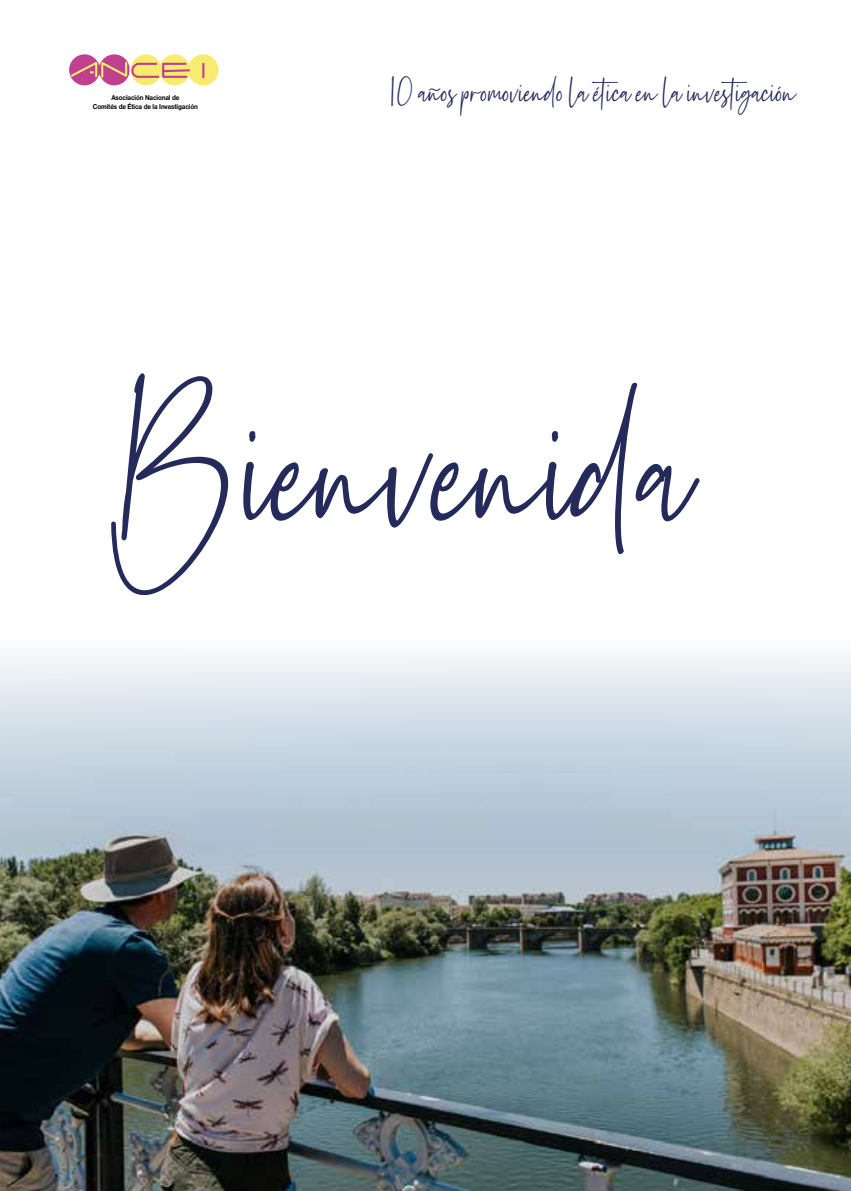
<style>
.page{position:relative;width:851px;height:1191px;background:#fff}
.page>*{position:absolute;margin:0;border:0;box-sizing:border-box;transform-origin:0 0}
.t1{font:194.4px "Reactin";color:#242b5a}
.t2{font:36px "Reactin";color:#242b5a}
.t3{font:700 6.8px/9px "Helvetica Neue LT Std";letter-spacing:-.02em;color:#000;text-align:center;scale:.92 1}
</style>
<div class="page">
<svg style="left:69px;top:54px;width:150px;height:32px"></svg>
<img style="left:0;top:654px;width:850px;height:537px">
<p class="t3" style="left:93px;top:92px;width:116px">Asociación Nacional de<br>Comités de Ética de la Investigación</p>
<h2 class="t2" style="left:388px;top:69px;width:410px">10 años promoviendo la ética en la investigación</h2>
<h1 class="t1" style="left:110px;top:347px;width:586px">Bienvenida</h1>
</div>
